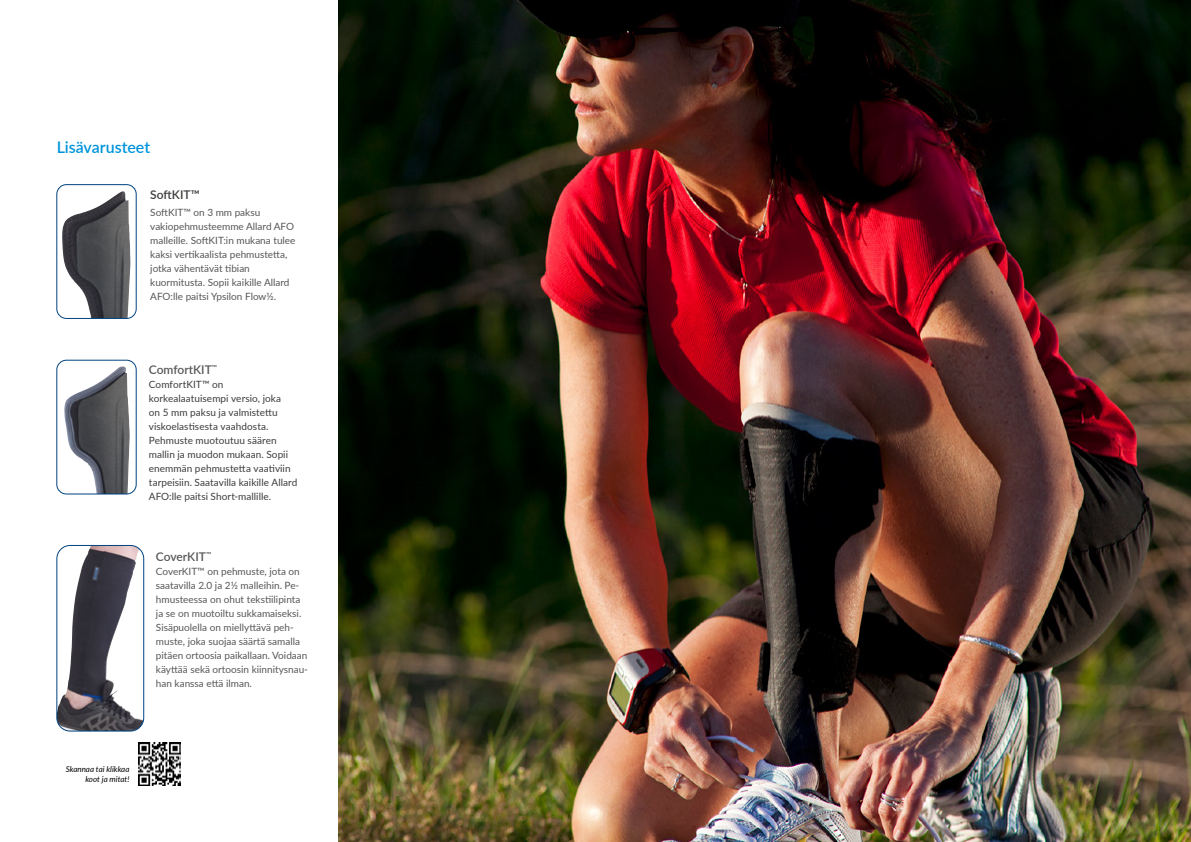
<style>
.page{position:relative;width:1191px;height:842px;background:#fff}
.page>*{position:absolute;margin:0;border:0;box-sizing:border-box;transform-origin:0 0}
.t1{font:600 16px "Lato";letter-spacing:-.005em;color:#0095db}
.t2{font:600 12px "Lato";color:#575756}
.t3{font:600 12px "Lato";letter-spacing:-.005em;color:#3c3c3b}
.t4{font:10px/14px "Lato";color:#575756}
.t5{font:10px/14px "Lato";letter-spacing:.005em;color:#3c3c3b}
.t6{font:italic 8px/9.6px "Lato";color:#000;text-align:right}
</style>
<div class="page">
<svg style="left:57px;top:185px;width:79px;height:133px"></svg>
<img style="left:62px;top:193px;width:57px;height:104px">
<div style="left:57px;top:185px;width:79px;height:134px;border:1px solid #004380;border-radius:10px"></div>
<img style="left:64px;top:366px;width:66px;height:128px">
<div style="left:57px;top:360px;width:79px;height:134px;border:1px solid #004380;border-radius:10px"></div>
<img style="left:57px;top:545px;width:87px;height:186px">
<div style="left:57px;top:545px;width:87px;height:186px;border:1px solid #004380;border-radius:13px"></div>
<img style="left:338px;top:0;width:853px;height:842px">
<img style="left:138px;top:743px;width:43px;height:42px">
<h1 class="t1" style="left:57px;top:136px;width:95px">Lisävarusteet</h1>
<p class="t3" style="left:150px;top:186px;width:51px">SoftKIT™</p>
<p class="t4" style="left:150px;top:205px;width:147px">SoftKIT™ on 3 mm paksu vakiopehmusteemme Allard AFO malleille. SoftKIT:in mukana tulee kaksi vertikaalista pehmustetta, jotka vähentävät tibian kuormitusta. Sopii kaikille Allard<br>AFO:lle paitsi Ypsilon Flow½.</p>
<p class="t2" style="left:149px;top:361px;width:70px">ComfortKIT<sup>™</sup></p>
<p class="t5" style="left:149px;top:377px;width:150px">ComfortKIT™ on korkealaatuisempi versio, joka<br>on 5 mm paksu ja valmistettu viskoelastisesta vaahdosta.<br>Pehmuste muotoutuu säären mallin ja muodon mukaan. Sopii enemmän pehmustetta vaativiin tarpeisiin. Saatavilla kaikille Allard<br>AFO:lle paitsi Short-mallille.</p>
<p class="t2" style="left:156px;top:547px;width:57px">CoverKIT<sup>™</sup></p>
<p class="t4" style="left:156px;top:563px;width:153px">CoverKIT™ on pehmuste, jota on saatavilla 2.0 ja 2½ malleihin. Pe&shy;hmusteessa on ohut tekstiilipinta ja se on muotoiltu sukkamaiseksi.<br>Sisäpuolella on miellyttävä peh&shy;muste, joka suojaa säärtä samalla pitäen ortoosia paikallaan. Voidaan käyttää sekä ortoosin kiinnitysnau&shy;han kanssa että ilman.</p>
<p class="t6" style="left:66px;top:764px;width:65px">Skannaa tai klikkaa koot ja mitat!</p>
</div>
